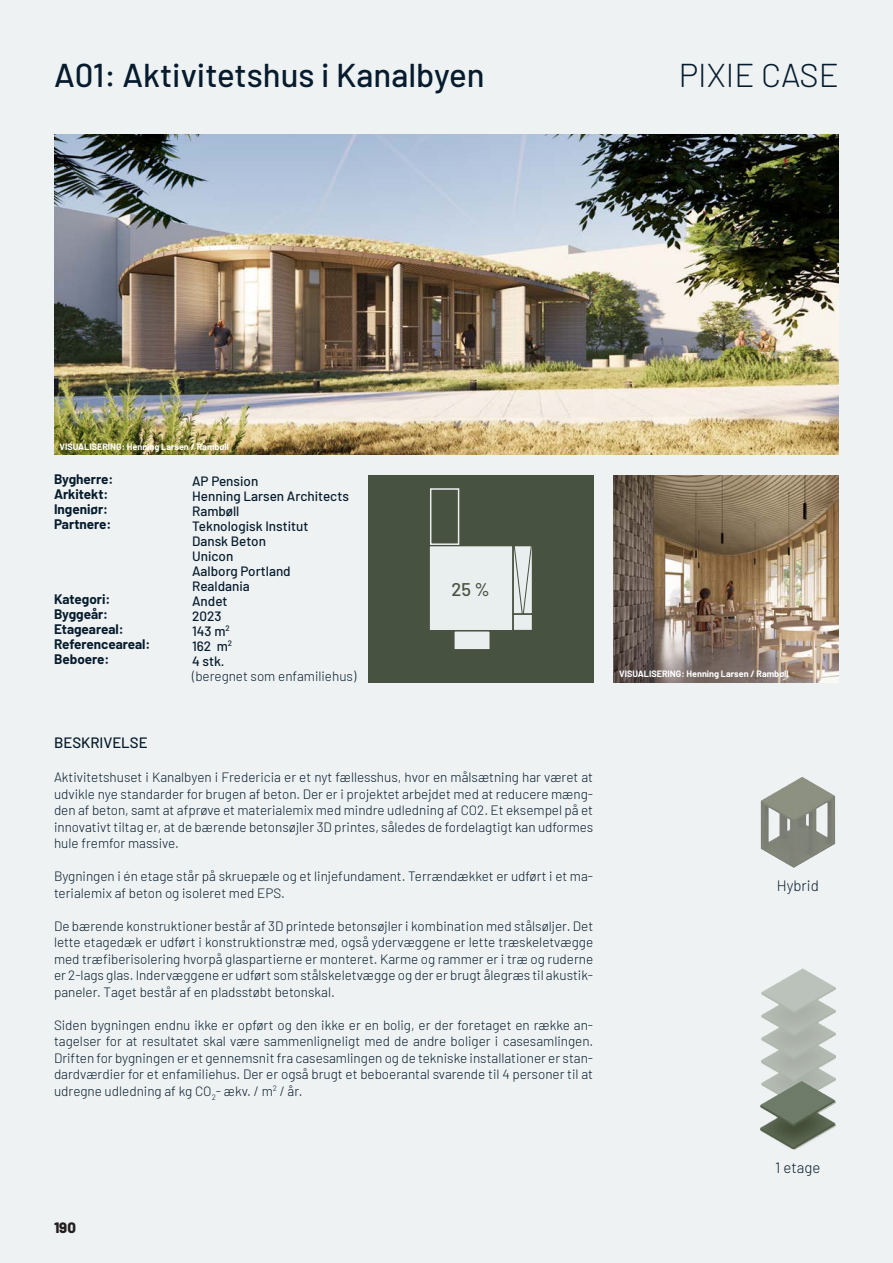
<style>
.page{position:relative;width:893px;height:1263px;background:#eff2f2}
.page>*{position:absolute;margin:0;border:0;box-sizing:border-box;transform-origin:0 0}
.t1{font:500 33px "Barlow";color:#061c2e}
.t2{font:300 33px "Barlow";color:#061c2e}
.Brødtekst{font:500 18.3px "Barlow";color:#475241}
.Brødtekst-2{font:300 15px "Barlow";color:#061c2e}
.t3{font:500 15px "Barlow";color:#061c2e}
.t4{font:800 15px "Barlow";color:#231f20}
.Brødtekst-3{font:300 13.5px/16.5px "Barlow";color:#061c2e;text-align:justify}
.Brødtekst-4{font:500 13.5px "Barlow";color:#061c2e}
.Brødtekst-5{font:700 13.5px "Barlow";color:#061c2e}
.Brødtekst-6{font:700 9px "Barlow";color:#fff}
</style>
<div class="page">
<img style="left:757px;top:893px;width:82px;height:256px">
<img style="left:54px;top:134px;width:785px;height:321px">
<img style="left:614px;top:475px;width:225px;height:207px">
<img style="left:760px;top:776px;width:76px;height:91px">
<div style="left:368px;top:475px;width:225px;height:207px;background:#475241"></div>
<div style="left:428px;top:545px;width:86px;height:86px;background:#e9efee;border:2px solid #475241"></div>
<div style="left:430px;top:488px;width:29px;height:57px;border:2px solid #e9efee"></div>
<div style="left:453px;top:630px;width:38px;height:21px;background:#e9efee;border:2px solid #475241"></div>
<svg style="left:512px;top:545px;width:1px;height:68px"></svg>
<div style="left:512px;top:613px;width:21px;height:18px;background:#e9efee;border:2px solid #475241"></div>
<svg style="left:513px;top:545px;width:19px;height:70px"></svg>
<p class="t1" style="left:54px;top:51px;width:432px">A01: Aktivitetshus i Kanalbyen</p>
<p class="t2" style="left:679px;top:51px;width:162px">PIXIE CASE</p>
<p class="Brødtekst-6" style="left:59px;top:440px;width:171px">VISUALISERING: Henning Larsen / Rambøll</p>
<p class="Brødtekst-5" style="left:54px;top:470px;width:61px">Bygherre:</p>
<p class="Brødtekst-5" style="left:54px;top:485px;width:56px">Arkitekt:</p>
<p class="Brødtekst-5" style="left:54px;top:500px;width:56px">Ingeniør:</p>
<p class="Brødtekst-5" style="left:54px;top:515px;width:59px">Partnere:</p>
<p class="Brødtekst-5" style="left:54px;top:590px;width:58px">Kategori:</p>
<p class="Brødtekst-5" style="left:54px;top:605px;width:56px">Byggeår:</p>
<p class="Brødtekst-5" style="left:54px;top:620px;width:71px">Etageareal:</p>
<p class="Brødtekst-5" style="left:54px;top:635px;width:98px">Referenceareal:</p>
<p class="Brødtekst-5" style="left:54px;top:650px;width:57px">Beboere:</p>
<p class="Brødtekst-4" style="left:192px;top:471px;width:68px">AP Pension</p>
<p class="Brødtekst-4" style="left:192px;top:486px;width:158px">Henning Larsen Architects</p>
<p class="Brødtekst-4" style="left:192px;top:501px;width:49px">Rambøll</p>
<p class="Brødtekst-4" style="left:192px;top:516px;width:118px">Teknologisk Institut</p>
<p class="Brødtekst-4" style="left:192px;top:531px;width:75px">Dansk Beton</p>
<p class="Brødtekst-4" style="left:192px;top:546px;width:43px">Unicon</p>
<p class="Brødtekst-4" style="left:192px;top:561px;width:100px">Aalborg Portland</p>
<p class="Brødtekst-4" style="left:192px;top:576px;width:59px">Realdania</p>
<p class="Brødtekst-4" style="left:192px;top:591px;width:37px">Andet</p>
<p class="Brødtekst-4" style="left:192px;top:606px;width:31px">2023</p>
<p class="Brødtekst-4" style="left:192px;top:621px;width:39px">143 m<sup>2</sup></p>
<p class="Brødtekst-4" style="left:192px;top:636px;width:41px">162 m<sup>2</sup></p>
<p class="Brødtekst-4" style="left:192px;top:651px;width:34px">4 stk.</p>
<p class="Brødtekst-3" style="left:192px;top:666px;width:166px">(beregnet som enfamiliehus)</p>
<p class="Brødtekst" style="left:451px;top:576px;width:40px">25 %</p>
<p class="t3" style="left:54px;top:732px;width:95px">BESKRIVELSE</p>
<p class="Brødtekst-3" style="left:54px;top:768px;width:541px">Aktivitetshuset i Kanalbyen i Fredericia er et nyt fællesshus, hvor en målsætning har været at udvikle nye standarder for brugen af beton. Der er i projektet arbejdet med at reducere mæng&shy;den af beton, samt at afprøve et materialemix med mindre udledning af CO2. Et eksempel på et innovativt tiltag er, at de bærende betonsøjler 3D printes, således de fordelagtigt kan udformes hule fremfor massive.</p>
<p class="Brødtekst-3" style="left:54px;top:867px;width:541px">Bygningen i én etage står på skruepæle og et linjefundament. Terrændækket er udført i et ma&shy;terialemix af beton og isoleret med EPS.</p>
<p class="Brødtekst-3" style="left:54px;top:916px;width:541px">De bærende konstruktioner består af 3D printede betonsøjler i kombination med stålsøljer. Det lette etagedæk er udført i konstruktionstræ med, også ydervæggene er lette træskeletvægge med træfiberisolering hvorpå glaspartierne er monteret. Karme og rammer er i træ og ruderne er 2-lags glas. Indervæggene er udført som stålskeletvægge og der er brugt ålegræs til akustik&shy;paneler. Taget består af en pladsstøbt betonskal.</p>
<p class="Brødtekst-3" style="left:54px;top:1015px;width:541px">Siden bygningen endnu ikke er opført og den ikke er en bolig, er der foretaget en række an&shy;tagelser for at resultatet skal være sammenligneligt med de andre boliger i casesamlingen.<br>Driften for bygningen er et gennemsnit fra casesamlingen og de tekniske installationer er stan&shy;dardværdier for et enfamiliehus. Der er også brugt et beboerantal svarende til 4 personer til at udregne udledning af kg CO<sub>2</sub>- ækv. / m<sup>2</sup> / år.</p>
<p class="t4" style="left:54px;top:1217px;width:23px">190</p>
<p class="Brødtekst-6" style="left:619px;top:667px;width:171px">VISUALISERING: Henning Larsen / Rambøll</p>
<p class="Brødtekst-2" style="left:777px;top:875px;width:44px">Hybrid</p>
<p class="Brødtekst-2" style="left:775px;top:1156px;width:46px">1 etage</p>
</div>
